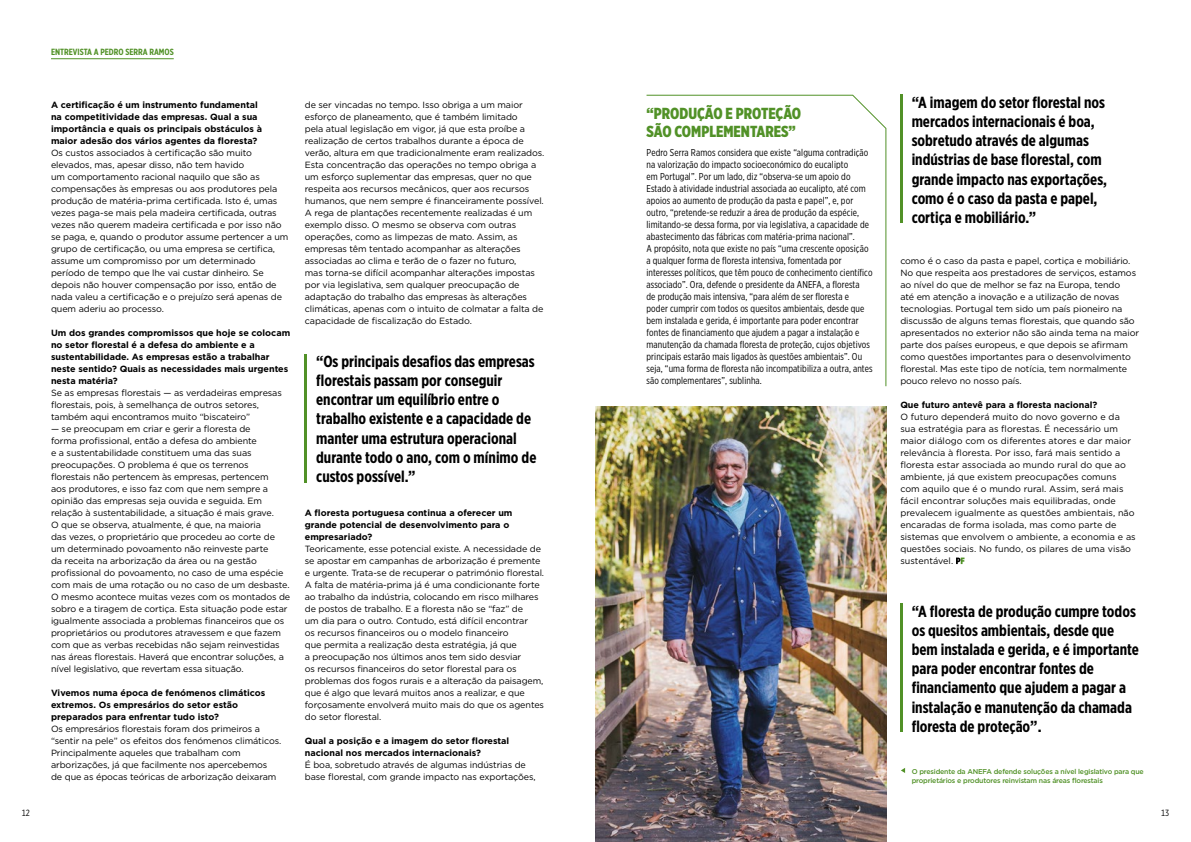
<style>
.page{position:relative;width:1191px;height:842px;background:#fff}
.page>*{position:absolute;margin:0;border:0;box-sizing:border-box;transform-origin:0 0}
.t1{font:700 16px/19.2px "Gotham X Narrow";color:#000}
.t2{font:900 16px/18px "Gotham X Narrow";color:#519127}
.t3{font:10px/12px "Gotham X Narrow";letter-spacing:.01em;color:#000}
.t4{font:9px/12px "Gotham";letter-spacing:-.01em;color:#000}
.t5{font:700 9px/12px "Gotham";color:#000}
.t6{font:700 9px "Gotham X Narrow";color:#519127}
.t7{font:9px "Gotham X Narrow";color:#000}
.t8{font:500 7px/9px "Gotham";letter-spacing:-.025em;color:#519127}
</style>
<div class="page">
<img style="left:595px;top:407px;width:291px;height:435px">
<hr style="left:51px;top:58px;width:123px;height:1px;background:#519127">
<hr style="left:305px;top:354px;width:2px;height:128px;background:#519127">
<svg style="left:956px;top:557px;width:8px;height:7px"></svg>
<svg style="left:646px;top:95px;width:240px;height:292px"></svg>
<hr style="left:900px;top:95px;width:2px;height:128px;background:#519127">
<hr style="left:900px;top:604px;width:2px;height:128px;background:#519127">
<svg style="left:901px;top:768px;width:4px;height:5px"></svg>
<p class="t6" style="left:51px;top:47px;width:124px">ENTREVISTA A PEDRO SERRA RAMOS</p>
<p class="t5" style="left:51px;top:99px;width:212px">A certificação é um instrumento fundamental na competitividade das empresas. Qual a sua importância e quais os principais obstáculos à maior adesão dos vários agentes da floresta?</p>
<p class="t4" style="left:51px;top:147px;width:239px">Os custos associados à certificação são muito elevados, mas, apesar disso, não tem havido<br>um comportamento racional naquilo que são as compensações às empresas ou aos produtores pela produção de matéria-prima certificada. Isto é, umas vezes paga-se mais pela madeira certificada, outras vezes não querem madeira certificada e por isso não se paga, e, quando o produtor assume pertencer a um grupo de certificação, ou uma empresa se certifica, assume um compromisso por um determinado período de tempo que lhe vai custar dinheiro. Se depois não houver compensação por isso, então de nada valeu a certificação e o prejuízo será apenas de quem aderiu ao processo.</p>
<p class="t5" style="left:51px;top:327px;width:241px">Um dos grandes compromissos que hoje se colocam no setor florestal é a defesa do ambiente e a sustentabilidade. As empresas estão a trabalhar neste sentido? Quais as necessidades mais urgentes nesta matéria?</p>
<p class="t4" style="left:51px;top:387px;width:232px">Se as empresas florestais — as verdadeiras empresas florestais, pois, à semelhança de outros setores, também aqui encontramos muito “biscateiro”</p>
<p class="t4" style="left:51px;top:423px;width:241px">— se preocupam em criar e gerir a floresta de<br>forma profissional, então a defesa do ambiente<br>e a sustentabilidade constituem uma das suas preocupações. O problema é que os terrenos florestais não pertencem às empresas, pertencem<br>aos produtores, e isso faz com que nem sempre a opinião das empresas seja ouvida e seguida. Em relação à sustentabilidade, a situação é mais grave.<br>O que se observa, atualmente, é que, na maioria<br>das vezes, o proprietário que procedeu ao corte de um determinado povoamento não reinveste parte<br>da receita na arborização da área ou na gestão profissional do povoamento, no caso de uma espécie com mais de uma rotação ou no caso de um desbaste.<br>O mesmo acontece muitas vezes com os montados de sobro e a tiragem de cortiça. Esta situação pode estar igualmente associada a problemas financeiros que os proprietários ou produtores atravessem e que fazem com que as verbas recebidas não sejam reinvestidas nas áreas florestais. Haverá que encontrar soluções, a nível legislativo, que revertam essa situação.</p>
<p class="t5" style="left:51px;top:687px;width:216px">Vivemos numa época de fenómenos climáticos extremos. Os empresários do setor estão preparados para enfrentar tudo isto?</p>
<p class="t4" style="left:51px;top:722px;width:232px">Os empresários florestais foram dos primeiros a “sentir na pele” os efeitos dos fenómenos climáticos.<br>Principalmente aqueles que trabalham com arborizações, já que facilmente nos apercebemos<br>de que as épocas teóricas de arborização deixaram</p>
<p class="t4" style="left:305px;top:99px;width:241px">de ser vincadas no tempo. Isso obriga a um maior esforço de planeamento, que é também limitado<br>pela atual legislação em vigor, já que esta proíbe a realização de certos trabalhos durante a época de verão, altura em que tradicionalmente eram realizados.<br>Esta concentração das operações no tempo obriga a um esforço suplementar das empresas, quer no que respeita aos recursos mecânicos, quer aos recursos humanos, que nem sempre é financeiramente possível.<br>A rega de plantações recentemente realizadas é um exemplo disso. O mesmo se observa com outras operações, como as limpezas de mato. Assim, as empresas têm tentado acompanhar as alterações associadas ao clima e terão de o fazer no futuro,<br>mas torna-se difícil acompanhar alterações impostas por via legislativa, sem qualquer preocupação de adaptação do trabalho das empresas às alterações climáticas, apenas com o intuito de colmatar a falta de capacidade de fiscalização do Estado.</p>
<h1 class="t1" style="left:316px;top:351px;width:222px">“Os principais desafios das empresas florestais passam por conseguir encontrar um equilíbrio entre o trabalho existente e a capacidade de manter uma estrutura operacional durante todo o ano, com o mínimo de custos possível.”</h1>
<p class="t5" style="left:305px;top:507px;width:209px">A floresta portuguesa continua a oferecer um grande potencial de desenvolvimento para o empresariado?</p>
<p class="t4" style="left:305px;top:543px;width:241px">Teoricamente, esse potencial existe. A necessidade de se apostar em campanhas de arborização é premente e urgente. Trata-se de recuperar o património florestal.<br>A falta de matéria-prima já é uma condicionante forte ao trabalho da indústria, colocando em risco milhares de postos de trabalho. E a floresta não se “faz” de<br>um dia para o outro. Contudo, está difícil encontrar<br>os recursos financeiros ou o modelo financeiro<br>que permita a realização desta estratégia, já que<br>a preocupação nos últimos anos tem sido desviar<br>os recursos financeiros do setor florestal para os problemas dos fogos rurais e a alteração da paisagem, que é algo que levará muitos anos a realizar, e que forçosamente envolverá muito mais do que os agentes do setor florestal.</p>
<p class="t5" style="left:305px;top:735px;width:206px">Qual a posição e a imagem do setor florestal nacional nos mercados internacionais?</p>
<p class="t4" style="left:305px;top:759px;width:232px">É boa, sobretudo através de algumas indústrias de base florestal, com grande impacto nas exportações,</p>
<h1 class="t2" style="left:646px;top:104px;width:156px">“PRODUÇÃO E PROTEÇÃO<br>SÃO COMPLEMENTARES”</h1>
<p class="t3" style="left:646px;top:146px;width:227px">Pedro Serra Ramos considera que existe “alguma contradição na valorização do impacto socioeconómico do eucalipto<br>em Portugal”. Por um lado, diz “observa-se um apoio do Estado à atividade industrial associada ao eucalipto, até com apoios ao aumento de produção da pasta e papel”, e, por outro, “pretende-se reduzir a área de produção da espécie, limitando-se dessa forma, por via legislativa, a capacidade de abastecimento das fábricas com matéria-prima nacional”.<br>A propósito, nota que existe no país “uma crescente oposição a qualquer forma de floresta intensiva, fomentada por interesses políticos, que têm pouco de conhecimento científico associado”. Ora, defende o presidente da ANEFA, a floresta<br>de produção mais intensiva, “para além de ser floresta e poder cumprir com todos os quesitos ambientais, desde que bem instalada e gerida, é importante para poder encontrar fontes de financiamento que ajudem a pagar a instalação e manutenção da chamada floresta de proteção, cujos objetivos principais estarão mais ligados às questões ambientais”. Ou seja, “uma forma de floresta não incompatibiliza a outra, antes são complementares”, sublinha.</p>
<h1 class="t1" style="left:911px;top:92px;width:197px">“A imagem do setor florestal nos mercados internacionais é boa, sobretudo através de algumas indústrias de base florestal, com grande impacto nas exportações, como é o caso da pasta e papel, cortiça e mobiliário.”</h1>
<p class="t4" style="left:900px;top:255px;width:240px">como é o caso da pasta e papel, cortiça e mobiliário.<br>No que respeita aos prestadores de serviços, estamos ao nível do que de melhor se faz na Europa, tendo<br>até em atenção a inovação e a utilização de novas tecnologias. Portugal tem sido um país pioneiro na discussão de alguns temas florestais, que quando são apresentados no exterior não são ainda tema na maior parte dos países europeus, e que depois se afirmam como questões importantes para o desenvolvimento florestal. Mas este tipo de notícia, tem normalmente pouco relevo no nosso país.</p>
<p class="t5" style="left:900px;top:399px;width:199px">Que futuro antevê para a floresta nacional?</p>
<p class="t4" style="left:900px;top:411px;width:237px">O futuro dependerá muito do novo governo e da sua estratégia para as florestas. É necessário um maior diálogo com os diferentes atores e dar maior relevância à floresta. Por isso, fará mais sentido a floresta estar associada ao mundo rural do que ao ambiente, já que existem preocupações comuns com aquilo que é o mundo rural. Assim, será mais fácil encontrar soluções mais equilibradas, onde prevalecem igualmente as questões ambientais, não encaradas de forma isolada, mas como parte de sistemas que envolvem o ambiente, a economia e as questões sociais. No fundo, os pilares de uma visão sustentável.</p>
<h1 class="t1" style="left:911px;top:601px;width:229px">“A floresta de produção cumpre todos os quesitos ambientais, desde que bem instalada e gerida, e é importante para poder encontrar fontes de financiamento que ajudem a pagar a instalação e manutenção da chamada floresta de proteção”.</h1>
<p class="t8" style="left:911px;top:767px;width:234px">O presidente da ANEFA defende soluções a nível legislativo para que proprietários e produtores reinvistam nas áreas florestais</p>
<p class="t7" style="left:22px;top:807px;width:9px">12</p>
<p class="t7" style="left:1161px;top:807px;width:9px">13</p>
</div>
